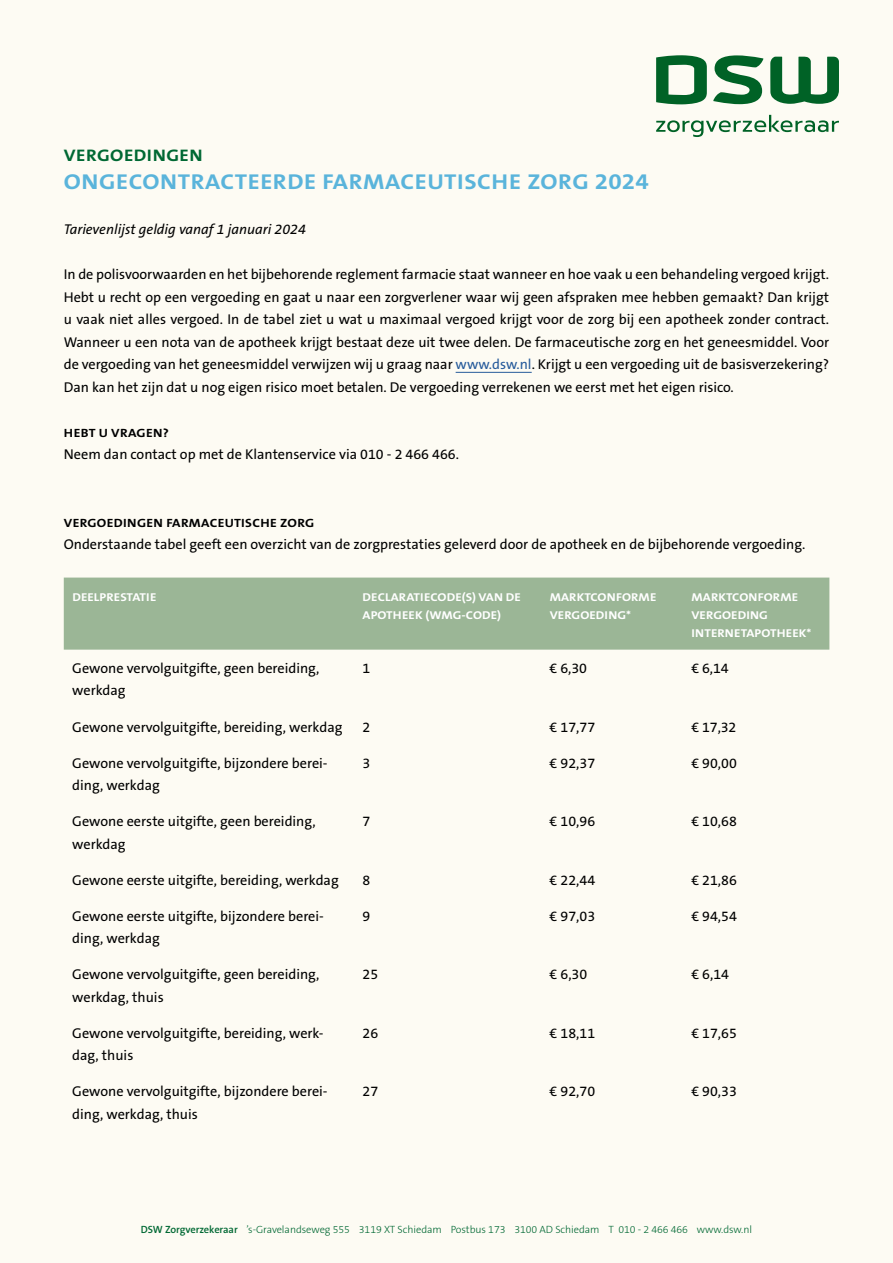
<style>
.page{position:relative;width:893px;height:1263px;background:#fdfbf3}
.page>*{position:absolute;margin:0;border:0;box-sizing:border-box;transform-origin:0 0}
.t1{font:700 21.6px "The Sans B W7";letter-spacing:.025em;color:#5ab4db;scale:1.13 1}
.t2{font:700 16.8px "The Sans B W7";letter-spacing:.025em;color:#006833;scale:1.13 1}
.t3{font:14.25px/22.5px "The Sans B W5 Plain";color:#000}
.t4{font:italic 14.25px "The Sans B W5 Plain";color:#000}
.t5{font:700 12px "The Sans B W7";letter-spacing:.025em;color:#000;scale:1.12 1}
.t6{font:700 11.4px/18px "The Sans B W7";letter-spacing:.01em;color:#fff;scale:1.13 1}
.t7{font:300 10.5px "The Sans B W3";letter-spacing:-.005em;color:#006833}
.s1{color:#275b9b}
.s2{font-family:"The Sans B W6";font-weight:600}
</style>
<div class="page">
<svg style="left:656px;top:55px;width:183px;height:49px"></svg>
<svg style="left:656px;top:115px;width:183px;height:22px"></svg>
<hr style="left:456px;top:372px;width:76px;height:1px;background:#275b9b">
<div style="left:64px;top:578px;width:765px;height:72px;background:#9bb696"></div>
<p class="t2" style="left:64px;top:144px;width:124px">VERGOEDINGEN</p>
<h1 class="t1" style="left:64px;top:168px;width:519px">ONGECONTRACTEERDE FARMACEUTISCHE ZORG 2024</h1>
<p class="t4" style="left:64px;top:221px;width:244px">Tarievenlijst geldig vanaf 1 januari 2024</p>
<p class="t3" style="left:64px;top:263px;width:767px;text-align:justify">In de polisvoorwaarden en het bijbehorende reglement farmacie staat wanneer en hoe vaak u een behandeling vergoed krijgt.<br>Hebt u recht op een vergoeding en gaat u naar een zorgverlener waar wij geen afspraken mee hebben gemaakt? Dan krijgt u vaak niet alles vergoed. In de tabel ziet u wat u maximaal vergoed krijgt voor de zorg bij een apotheek zonder contract.<br>Wanneer u een nota van de apotheek krijgt bestaat deze uit twee delen. De farmaceutische zorg en het geneesmiddel. Voor de vergoeding van het geneesmiddel verwijzen wij u graag naar <span class="s1">www.dsw.nl</span>. Krijgt u een vergoeding uit de basisverzekering?<br>Dan kan het zijn dat u nog eigen risico moet betalen. De vergoeding verrekenen we eerst met het eigen risico.</p>
<p class="t5" style="left:64px;top:425px;width:95px">HEBT U VRAGEN?</p>
<p class="t3" style="left:64px;top:443px;width:397px">Neem dan contact op met de Klantenservice via 010 - 2 466 466.</p>
<p class="t5" style="left:64px;top:515px;width:225px">VERGOEDINGEN FARMACEUTISCHE ZORG</p>
<p class="t3" style="left:64px;top:533px;width:743px">Onderstaande tabel geeft een overzicht van de zorgprestaties geleverd door de apotheek en de bijbehorende vergoeding.</p>
<p class="t6" style="left:72px;top:588px;width:76px">DEELPRESTATIE</p>
<p class="t6" style="left:363px;top:588px;width:142px">DECLARATIECODE(S) VAN DE<br>APOTHEEK (WMG-CODE)</p>
<p class="t6" style="left:550px;top:588px;width:96px">MARKTCONFORME<br>VERGOEDING*</p>
<p class="t6" style="left:691px;top:588px;width:108px">MARKTCONFORME<br>VERGOEDING<br>INTERNETAPOTHEEK*</p>
<p class="t3" style="left:72px;top:657px;width:249px">Gewone vervolguitgifte, geen bereiding, werkdag</p>
<p class="t3" style="left:362px;top:657px;width:9px">1</p>
<p class="t3" style="left:550px;top:657px;width:39px">€ 6,30</p>
<p class="t3" style="left:691px;top:657px;width:39px">€ 6,14</p>
<p class="t3" style="left:72px;top:715px;width:272px">Gewone vervolguitgifte, bereiding, werkdag</p>
<p class="t3" style="left:362px;top:715px;width:9px">2</p>
<p class="t3" style="left:550px;top:715px;width:47px">€ 17,77</p>
<p class="t3" style="left:691px;top:715px;width:47px">€ 17,32</p>
<p class="t3" style="left:72px;top:751px;width:257px">Gewone vervolguitgifte, bijzondere berei&shy;ding, werkdag</p>
<p class="t3" style="left:362px;top:751px;width:9px">3</p>
<p class="t3" style="left:550px;top:751px;width:47px">€ 92,37</p>
<p class="t3" style="left:691px;top:751px;width:47px">€ 90,00</p>
<p class="t3" style="left:72px;top:810px;width:245px">Gewone eerste uitgifte, geen bereiding, werkdag</p>
<p class="t3" style="left:362px;top:810px;width:9px">7</p>
<p class="t3" style="left:550px;top:810px;width:47px">€ 10,96</p>
<p class="t3" style="left:691px;top:810px;width:47px">€ 10,68</p>
<p class="t3" style="left:72px;top:869px;width:268px">Gewone eerste uitgifte, bereiding, werkdag</p>
<p class="t3" style="left:362px;top:869px;width:9px">8</p>
<p class="t3" style="left:550px;top:869px;width:47px">€ 22,44</p>
<p class="t3" style="left:691px;top:869px;width:47px">€ 21,86</p>
<p class="t3" style="left:72px;top:905px;width:253px">Gewone eerste uitgifte, bijzondere berei&shy;ding, werkdag</p>
<p class="t3" style="left:362px;top:905px;width:9px">9</p>
<p class="t3" style="left:550px;top:905px;width:47px">€ 97,03</p>
<p class="t3" style="left:691px;top:905px;width:47px">€ 94,54</p>
<p class="t3" style="left:72px;top:963px;width:249px">Gewone vervolguitgifte, geen bereiding, werkdag, thuis</p>
<p class="t3" style="left:362px;top:963px;width:17px">25</p>
<p class="t3" style="left:550px;top:963px;width:39px">€ 6,30</p>
<p class="t3" style="left:691px;top:963px;width:39px">€ 6,14</p>
<p class="t3" style="left:72px;top:1022px;width:253px">Gewone vervolguitgifte, bereiding, werk&shy;dag, thuis</p>
<p class="t3" style="left:362px;top:1022px;width:17px">26</p>
<p class="t3" style="left:550px;top:1022px;width:47px">€ 18,11</p>
<p class="t3" style="left:691px;top:1022px;width:47px">€ 17,65</p>
<p class="t3" style="left:72px;top:1080px;width:257px">Gewone vervolguitgifte, bijzondere berei&shy;ding, werkdag, thuis</p>
<p class="t3" style="left:362px;top:1080px;width:17px">27</p>
<p class="t3" style="left:550px;top:1080px;width:47px">€ 92,70</p>
<p class="t3" style="left:691px;top:1080px;width:47px">€ 90,33</p>
<p class="t7" style="left:141px;top:1222px;width:613px"><span class="s2">DSW Zorgverzekeraar</span> ’s-Gravelandseweg 555 3119 XT Schiedam Postbus 173 3100 AD Schiedam T 010 - 2 466 466 www.dsw.nl</p>
</div>
